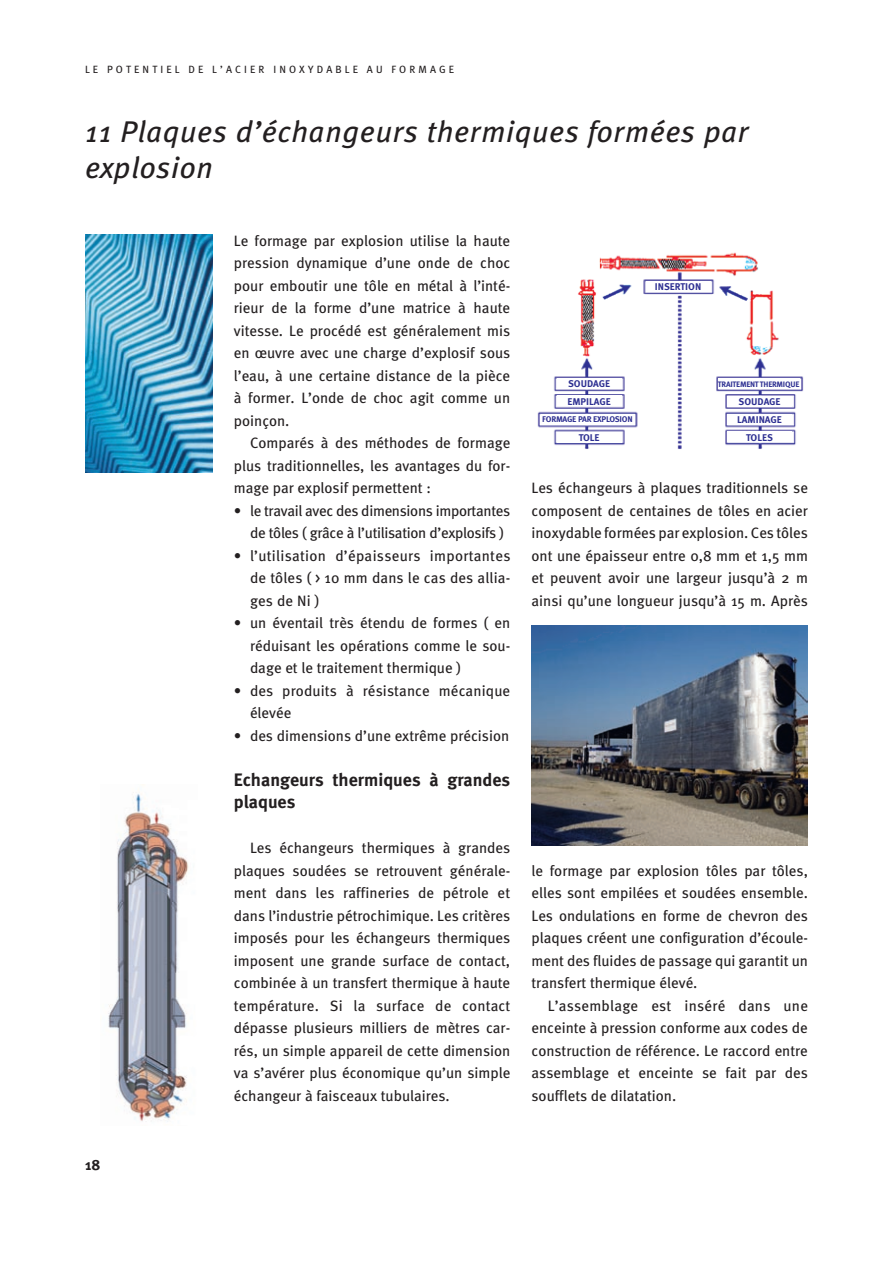
<style>
.page{position:relative;width:893px;height:1263px;background:#fff}
.page>*{position:absolute;margin:0;border:0;box-sizing:border-box;transform-origin:0 0}
.t1{font:italic 30px/36px "Meta";letter-spacing:.025em;color:#231f20}
.t2{font:700 18px/22.5px "Meta";color:#231f20}
.t3{font:15px/22.5px "Meta";color:#231f20;text-align:justify}
.t4{font:15px/22.5px "Meta";letter-spacing:-.02em;color:#231f20}
.t5{font:700 15px "Meta";color:#231f20}
.t6{font:10.5px "Meta";letter-spacing:.3em;color:#231f20}
.t7{font:9.75px/17.2px "Meta Bold CE Caps";color:#2e3092}
.t8{font:8.25px "Meta Bold CE Caps";color:#2e3092}
.t9{font:7.8px "Meta Bold CE Caps";color:#2e3092}
</style>
<div class="page">
<img style="left:537px;top:252px;width:267px;height:197px">
<img style="left:85px;top:234px;width:128px;height:238px">
<img style="left:531px;top:625px;width:277px;height:221px">
<img style="left:108px;top:792px;width:81px;height:330px">
<div style="left:646px;top:281px;width:64px;height:11px;background:#fff"></div>
<div style="left:557px;top:378px;width:64px;height:10px;background:#fff"></div>
<div style="left:557px;top:395px;width:64px;height:11px;background:#fff"></div>
<div style="left:541px;top:414px;width:93px;height:10px;background:#fff"></div>
<div style="left:557px;top:432px;width:64px;height:11px;background:#fff"></div>
<div style="left:718px;top:378px;width:81px;height:11px;background:#fff"></div>
<div style="left:727px;top:396px;width:65px;height:11px;background:#fff"></div>
<div style="left:727px;top:414px;width:65px;height:10px;background:#fff"></div>
<div style="left:727px;top:432px;width:65px;height:10px;background:#fff"></div>
<p class="t6" style="left:85px;top:63px;width:371px">Le Potenti el de l ’Aci er Inoxydabl e au Forma ge</p>
<h1 class="t1" style="left:85px;top:114px;width:665px">11 Plaques d’échangeurs thermiques formées par explosion</h1>
<p class="t5" style="left:85px;top:1156px;width:17px">18</p>
<p class="t3" style="left:234px;top:229px;width:278px">Le formage par explosion utilise la haute pression dynamique d’une onde de choc pour emboutir une tôle en métal à l’inté&shy;rieur de la forme d’une matrice à haute vitesse. Le procédé est généralement mis en œuvre avec une charge d’explosif sous l’eau, à une certaine distance de la pièce à former. L’onde de choc agit comme un poinçon.</p>
<p class="t3" style="left:234px;top:432px;width:278px;text-indent:16px">Comparés à des méthodes de formage plus traditionnelles, les avantages du for&shy;mage par explosif permettent :</p>
<p class="t4" style="left:250px;top:499px;width:262px;text-indent:-16px">• le travail avec des dimensions importantes de tôles ( grâce à l’utilisation d’explosifs )</p>
<p class="t3" style="left:250px;top:544px;width:262px;text-indent:-16px">• l’utilisation d’épaisseurs importantes de tôles ( &gt; 10 mm dans le cas des allia&shy;ges de N i )</p>
<p class="t3" style="left:250px;top:612px;width:262px;text-indent:-16px">• un éventail très étendu de formes ( en réduisant les opérations comme le sou&shy;dage et le traitement thermique )</p>
<p class="t3" style="left:250px;top:679px;width:262px;text-indent:-16px">• des produits à résistance mécanique élevée</p>
<p class="t3" style="left:234px;top:724px;width:277px">• des dimensions d’une extrême précision</p>
<p class="t2" style="left:234px;top:768px;width:278px">Echangeurs thermiques à grandes plaques</p>
<p class="t3" style="left:234px;top:837px;width:278px;text-indent:16px">Les échangeurs thermiques à grandes plaques soudées se retrouvent générale&shy;ment dans les raffineries de pétrole et dans l’industrie pétrochimique. Les critères imposés pour les échangeurs thermiques imposent une grande surface de contact, combinée à un transfert thermique à haute température. Si la surface de contact dépasse plusieurs milliers de mètres car&shy;rés, un simple appareil de cette dimension va s’avérer plus économique qu’un simple échangeur à faisceaux tubulaires.</p>
<p class="t7" style="left:655px;top:278px;width:48px">INSERTION</p>
<p class="t7" style="left:567px;top:375px;width:45px">SOUDAGE<br>EMPILAGE</p>
<p class="t8" style="left:542px;top:414px;width:10px">FORMAGE</p>
<p class="t8" style="left:578px;top:414px;width:6px">PAR</p>
<p class="t8" style="left:593px;top:414px;width:14px">EXPLOSION</p>
<p class="t7" style="left:579px;top:429px;width:22px">TOLE</p>
<p class="t9" style="left:718px;top:379px;width:6px">TRAITEMENT</p>
<p class="t9" style="left:760px;top:379px;width:14px">THERMI</p>
<p class="t9" style="left:785px;top:379px;width:11px">QUE</p>
<p class="t7" style="left:737px;top:393px;width:45px;line-height:18px">SOUDAGE<br>LAMINAGE</p>
<p class="t7" style="left:746px;top:429px;width:28px">TOLES</p>
<p class="t3" style="left:531px;top:476px;width:278px">Les échangeurs à plaques traditionnels se composent de centaines de tôles en acier inoxydable formées par explosion. Ces tôles ont une épaisseur entre 0,8 mm et 1,5 mm et peuvent avoir une largeur jusqu’à 2 m ainsi qu’une longueur jusqu’à 15 m. Après</p>
<p class="t3" style="left:531px;top:859px;width:278px">le formage par explosion tôles par tôles, elles sont empilées et soudées ensemble.<br>Les ondulations en forme de chevron des plaques créent une configuration d’écoule&shy;ment des fluides de passage qui garantit un transfert thermique élevé.</p>
<p class="t3" style="left:531px;top:994px;width:278px;text-indent:16px">L’assemblage est inséré dans une enceinte à pression conforme aux codes de construction de référence. Le raccord entre assemblage et enceinte se fait par des soufflets de dilatation.</p>
</div>
